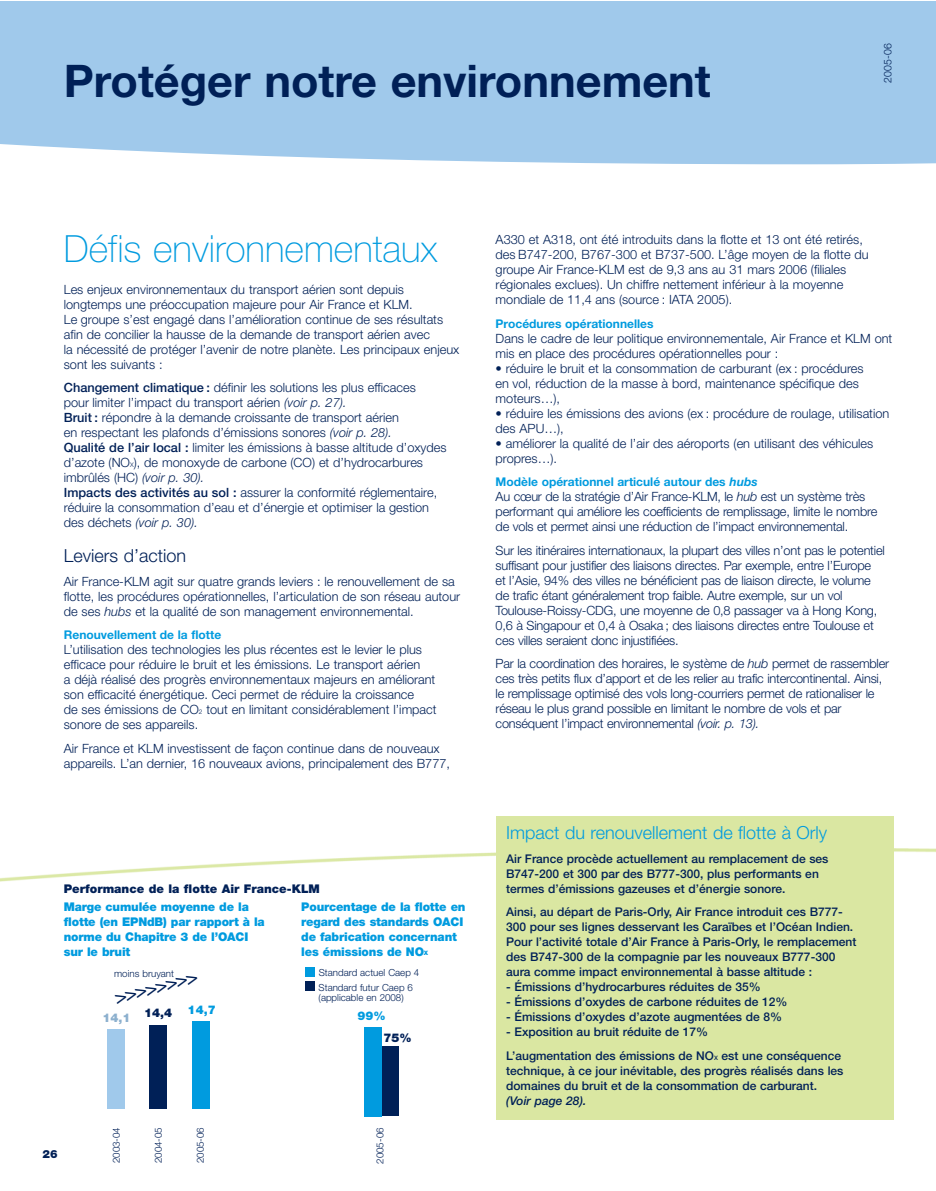
<style>
.page{position:relative;width:936px;height:1191px;background:#fff}
.page>*{position:absolute;margin:0;border:0;box-sizing:border-box;transform-origin:0 0}
.t1{font:700 45px "Helvetica Neue";color:#002057}
.t2{font:100 37.5px "Helvetica Neue";color:#009bdf}
.t3{font:300 18px "Helvetica Neue";color:#009bdf}
.t4{font:300 18px "Helvetica Neue";color:#002057}
.t5{font:18px "Helvetica";color:#002057}
.t6{font:300 12.75px/15px "Helvetica Neue";color:#002057}
.t7{font:500 12px/15px "Helvetica Neue";color:#002057}
.t8{font:900 12px/15px "Helvetica Neue";letter-spacing:-.015em;color:#009bdf}
.t9{font:700 12px "Helvetica Neue";color:#009bdf}
.t10{font:900 12px "Helvetica Neue";color:#002057}
.t11{font:italic 500 12px "Helvetica Neue";color:#002057}
.t12{font:900 12px "Helvetica Neue";color:#8cb0ce}
.t13{font:900 11.25px "Helvetica Neue";color:#002057}
.t14{font:300 10.5px "Helvetica Neue";color:#002057}
.t15{font:300 9.75px/14.7px "Helvetica Neue";color:#002057}
.s1{font-weight:500}
.s2{font-style:italic}
.s3{font-size:6.3px}
.s4{font-size:6px}
</style>
<div class="page">
<img style="left:935px;top:1px;width:1px;height:162px">
<div style="left:0;top:1px;width:935px;height:163px;background:#a0c9eb"></div>
<div style="left:495px;top:816px;width:398px;height:303px;background:#dae7a2"></div>
<div style="left:192px;top:1021px;width:17px;height:87px;background:#009bdf"></div>
<div style="left:150px;top:1025px;width:17px;height:83px;background:#002057"></div>
<div style="left:108px;top:1029px;width:17px;height:79px;background:#a0c9eb"></div>
<div style="left:305px;top:981px;width:9px;height:10px;background:#002057"></div>
<div style="left:305px;top:967px;width:9px;height:9px;background:#009bdf"></div>
<div style="left:381px;top:1046px;width:17px;height:70px;background:#002057"></div>
<div style="left:364px;top:1027px;width:17px;height:89px;background:#009bdf"></div>
<h1 class="t1" style="left:64px;top:65px;width:648px">Protéger notre environnement</h1>
<p class="t14" style="left:883px;top:82px;width:40px;rotate:-90deg">2005-06</p>
<h2 class="t2" style="left:64px;top:235px;width:375px">Défis environnementaux</h2>
<p class="t6" style="left:64px;top:283px;width:397px">Les enjeux environnementaux du transport aérien sont depuis longtemps une préoccupation majeure pour Air France et KLM.<br>Le groupe s’est engagé dans l’amélioration continue de ses résultats afin de concilier la hausse de la demande de transport aérien avec<br>la nécessité de protéger l’avenir de notre planète. Les principaux enjeux sont les suivants :</p>
<p class="t6" style="left:64px;top:381px;width:384px"><span class="s1">Changement climatique :</span> définir les solutions les plus efficaces<br>pour limiter l’impact du transport aérien <span class="s2">(voir p. 27).<br></span><span class="s1">Bruit :</span> répondre à la demande croissante de transport aérien<br>en respectant les plafonds d’émissions sonores <span class="s2">(voir p. 28).<br></span><span class="s1">Qualité de l’air local :</span> limiter les émissions à basse altitude d’oxydes d’azote (NO<span class="s3">X</span>), de monoxyde de carbone (CO) et d’hydrocarbures imbrûlés (HC) <span class="s2">(voir p. 30).<br></span><span class="s1">Impacts des activités au sol :</span> assurer la conformité réglementaire, réduire la consommation d’eau et d’énergie et optimiser la gestion des déchets <span class="s2">(voir p. 30).</span></p>
<h3 class="t4" style="left:64px;top:549px;width:124px">Leviers d’action</h3>
<p class="t6" style="left:64px;top:575px;width:398px">Air France-KLM agit sur quatre grands leviers : le renouvellement de sa flotte, les procédures opérationnelles, l’articulation de son réseau autour de ses <span class="s2">hubs</span> et la qualité de son management environnemental.</p>
<p class="t9" style="left:64px;top:631px;width:159px">Renouvellement de la flotte</p>
<p class="t6" style="left:64px;top:643px;width:374px">L’utilisation des technologies les plus récentes est le levier le plus efficace pour réduire le bruit et les émissions. Le transport aérien<br>a déjà réalisé des progrès environnementaux majeurs en améliorant son efficacité énergétique. Ceci permet de réduire la croissance<br>de ses émissions de CO<span class="s3">2</span> tout en limitant considérablement l’impact sonore de ses appareils.</p>
<p class="t6" style="left:64px;top:742px;width:388px">Air France et KLM investissent de façon continue dans de nouveaux appareils. L’an dernier, 16 nouveaux avions, principalement des B777,</p>
<p class="t10" style="left:64px;top:884px;width:257px">Performance de la flotte Air France-KLM</p>
<p class="t8" style="left:64px;top:900px;width:202px">Marge cumulée moyenne de la flotte (en EPNdB) par rapport à la norme du Chapitre 3 de l’OACI sur le bruit</p>
<p class="t8" style="left:301px;top:900px;width:166px">Pourcentage de la flotte en regard des standards OACI de fabrication concernant les émissions de NO<span class="s4">X</span></p>
<p class="t13" style="left:43px;top:1149px;width:17px">26</p>
<p class="t15" style="left:114px;top:967px;width:61px">moins bruyant</p>
<h3 class="t5" style="left:114px;top:991px;width:86px;rotate:-15deg">&gt;&gt;&gt;&gt;&gt;&gt;&gt;&gt;</h3>
<p class="t10" style="left:144px;top:1009px;width:30px">14,4</p>
<p class="t8" style="left:188px;top:1003px;width:30px">14,7</p>
<p class="t12" style="left:103px;top:1013px;width:30px">14,1</p>
<p class="t15" style="left:110px;top:1163px;width:38px;rotate:-90deg">2003-04</p>
<p class="t15" style="left:152px;top:1163px;width:38px;rotate:-90deg">2004-05</p>
<p class="t15" style="left:194px;top:1163px;width:38px;rotate:-90deg">2005-06</p>
<p class="t15" style="left:318px;top:966px;width:102px">Standard actuel Caep 4<br>Standard futur Caep 6</p>
<p class="t15" style="left:318px;top:991px;width:87px">(applicable en 2008)</p>
<p class="t8" style="left:357px;top:1008px;width:30px">99%</p>
<p class="t10" style="left:383px;top:1033px;width:30px">75%</p>
<p class="t15" style="left:374px;top:1163px;width:38px;rotate:-90deg">2005-06</p>
<p class="t6" style="left:495px;top:233px;width:374px">A330 et A318, ont été introduits dans la flotte et 13 ont été retirés, des B747-200, B767-300 et B737-500. L’âge moyen de la flotte du groupe Air France-KLM est de 9,3 ans au 31 mars 2006 (filiales régionales exclues). Un chiffre nettement inférieur à la moyenne mondiale de 11,4 ans (source : IATA 2005).</p>
<p class="t9" style="left:495px;top:319px;width:159px">Procédures opérationnelles</p>
<p class="t6" style="left:495px;top:332px;width:398px">Dans le cadre de leur politique environnementale, Air France et KLM ont mis en place des procédures opérationnelles pour :</p>
<p class="t6" style="left:495px;top:362px;width:369px">• réduire le bruit et la consommation de carburant (ex : procédures en vol, réduction de la masse à bord, maintenance spécifique des moteurs…),</p>
<p class="t6" style="left:495px;top:407px;width:395px">• réduire les émissions des avions (ex : procédure de roulage, utilisation des APU…),</p>
<p class="t6" style="left:495px;top:437px;width:379px">• améliorer la qualité de l’air des aéroports (en utilisant des véhicules propres…).</p>
<p class="t9" style="left:495px;top:477px;width:263px">Modèle opérationnel articulé autour des <span class="s2">hubs</span></p>
<p class="t6" style="left:495px;top:490px;width:383px">Au cœur de la stratégie d’Air France-KLM, le <span class="s2">hub</span> est un système très performant qui améliore les coefficients de remplissage, limite le nombre de vols et permet ainsi une réduction de l’impact environnemental.</p>
<p class="t6" style="left:495px;top:544px;width:390px">Sur les itinéraires internationaux, la plupart des villes n’ont pas le potentiel suffisant pour justifier des liaisons directes. Par exemple, entre l’Europe<br>et l’Asie, 94% des villes ne bénéficient pas de liaison directe, le volume de trafic étant généralement trop faible. Autre exemple, sur un vol Toulouse-Roissy-CDG, une moyenne de 0,8 passager va à Hong Kong, 0,6 à Singapour et 0,4 à Osaka ; des liaisons directes entre Toulouse et ces villes seraient donc injustifiées.</p>
<p class="t6" style="left:495px;top:657px;width:395px">Par la coordination des horaires, le système de <span class="s2">hub</span> permet de rassembler ces très petits flux d’apport et de les relier au trafic intercontinental. Ainsi, le remplissage optimisé des vols long-courriers permet de rationaliser le réseau le plus grand possible en limitant le nombre de vols et par conséquent l’impact environnemental <span class="s2">(voir. p. 13).</span></p>
<h3 class="t3" style="left:506px;top:826px;width:322px">Impact du renouvellement de flotte à Orly</h3>
<p class="t7" style="left:506px;top:852px;width:324px">Air France procède actuellement au remplacement de ses<br>B747-200 et 300 par des B777-300, plus performants en termes d’émissions gazeuses et d’énergie sonore.</p>
<p class="t7" style="left:506px;top:905px;width:352px">Ainsi, au départ de Paris-Orly, Air France introduit ces B777- 300 pour ses lignes desservant les Caraïbes et l’Océan Indien.<br>Pour l’activité totale d’Air France à Paris-Orly, le remplacement des B747-300 de la compagnie par les nouveaux B777-300 aura comme impact environnemental à basse altitude :</p>
<p class="t7" style="left:506px;top:980px;width:256px">- Émissions d’hydrocarbures réduites de 35%</p>
<p class="t7" style="left:506px;top:995px;width:283px">- Émissions d’oxydes de carbone réduites de 12%</p>
<p class="t7" style="left:506px;top:1010px;width:277px">- Émissions d’oxydes d’azote augmentées de 8%</p>
<p class="t7" style="left:506px;top:1021px;width:336px;line-height:23.5px">- Exposition au bruit réduite de 17%<br>L’augmentation des émissions de NO<span class="s4">X</span> est une conséquence</p>
<p class="t7" style="left:506px;top:1064px;width:339px">technique, à ce jour inévitable, des progrès réalisés dans les domaines du bruit et de la consommation de carburant.</p>
<p class="t11" style="left:506px;top:1096px;width:82px">(Voir page 28).</p>
</div>
